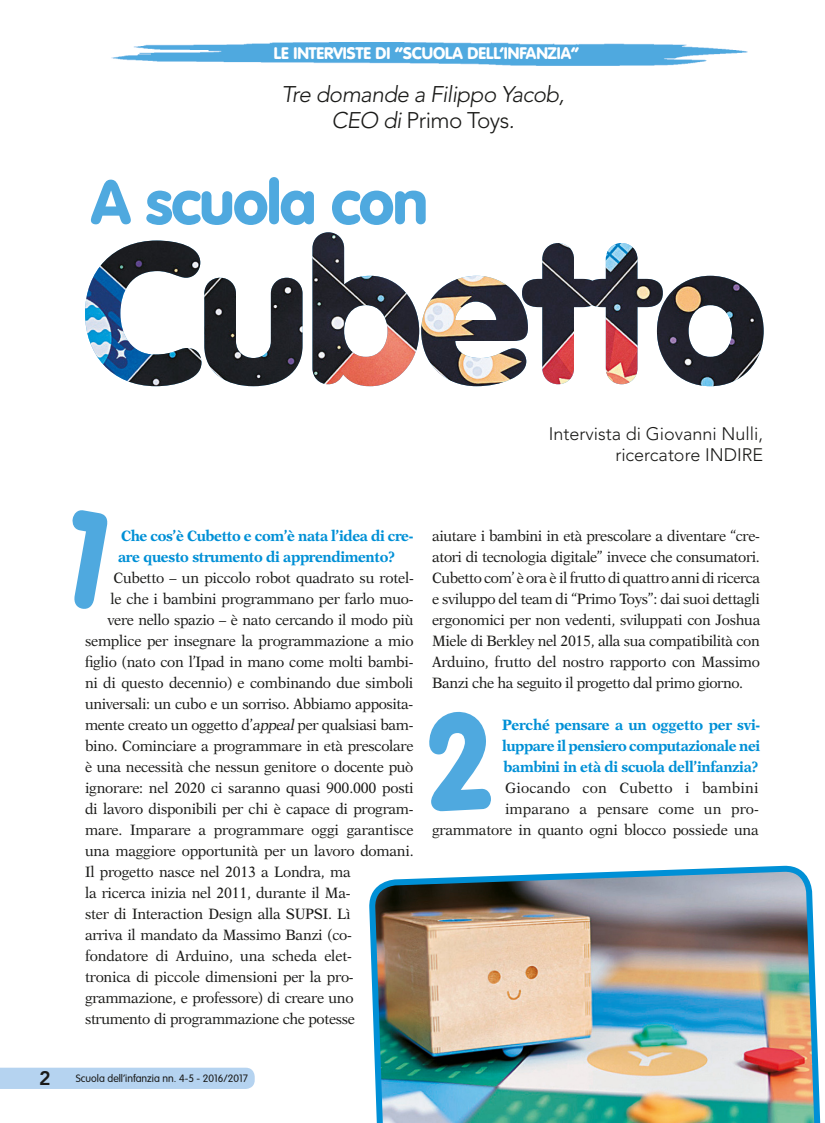
<style>
.page{position:relative;width:825px;height:1123px;background:#fff}
.page>*{position:absolute;margin:0;border:0;box-sizing:border-box;transform-origin:0 0}
.t1{font:900 60.9px "VAG Rounded Std";letter-spacing:-.02em;color:#4fa9df;scale:1.04 1}
.t2{font:italic 300 22.5px/25.5px "Avenir LT Std";letter-spacing:-.025em;color:#1a1a18;text-align:center}
.t3{font:800 19.5px "Avenir LT Std";color:#1a1a18}
.t4{font:300 18px/21px "Avenir LT Std";color:#1a1a18;text-align:right}
.t5{font:900 16.5px "VAG Rounded Std";color:#fff}
.t6{font:15px/21px "New Aster LT Std";letter-spacing:-.015em;color:#1a1a18;text-align:justify;scale:.95 1}
.t7{font:700 15px/21px "New Aster LT Std";letter-spacing:-.025em;color:#0090d6;scale:.95 1}
.t8{font:300 10.5px "VAG Rounded Std";color:#1a1a18}
.s1{font-style:normal}
.s2{font-style:italic}
</style>
<div class="page">
<img style="left:111px;top:43px;width:637px;height:22px">
<div style="left:0;top:1067px;width:255px;height:22px;background:#b5d3f0"></div>
<img style="left:85px;top:232px;width:679px;height:154px">
<img style="left:371px;top:865px;width:448px;height:258px">
<p class="t5" style="left:274px;top:44px;width:307px">LE INTERVISTE DI “SCUOLA DELL’INFANZIA”</p>
<h2 class="t2" style="left:282px;top:83px;width:284px">Tre domande a Filippo Yacob,<br>CEO di <span class="s1">Primo Toys</span>.</h2>
<h1 class="t1" style="left:91px;top:167px;width:325px">A scuola con</h1>
<p class="t4" style="left:549px;top:423px;width:216px">Intervista di Giovanni Nulli, ricercatore INDIRE</p>
<p class="t7" style="left:118px;top:526px;width:313px">Che cos’è Cubetto e com’è nata l’idea di cre&shy;are questo strumento di apprendimento?</p>
<p class="t6" style="left:114px;top:568px;width:317px">Cubetto – un piccolo robot quadrato su rotel-</p>
<p class="t6" style="left:111px;top:589px;width:320px">le che i bambini programmano per farlo muo-</p>
<p class="t6" style="left:108px;top:610px;width:324px">vere nello spazio – è nato cercando il modo più</p>
<p class="t6" style="left:85px;top:631px;width:347px">semplice per insegnare la programmazione a mio</p>
<p class="t6" style="left:85px;top:652px;width:347px">figlio (nato con l’Ipad in mano come molti bambi-</p>
<p class="t6" style="left:85px;top:673px;width:347px">ni di questo decennio) e combinando due simboli</p>
<p class="t6" style="left:85px;top:694px;width:347px">universali: un cubo e un sorriso. Abbiamo apposita-</p>
<p class="t6" style="left:85px;top:715px;width:347px">mente creato un oggetto d’<span class="s2">appeal</span> per qualsiasi bam-</p>
<p class="t6" style="left:85px;top:736px;width:347px">bino. Cominciare a programmare in età prescolare</p>
<p class="t6" style="left:85px;top:757px;width:347px">è una necessità che nessun genitore o docente può</p>
<p class="t6" style="left:85px;top:778px;width:348px">ignorare: nel 2020 ci saranno quasi 900.000 posti</p>
<p class="t6" style="left:85px;top:799px;width:347px">di lavoro disponibili per chi è capace di program-</p>
<p class="t6" style="left:85px;top:820px;width:347px">mare. Imparare a programmare oggi garantisce</p>
<p class="t6" style="left:85px;top:841px;width:347px">una maggiore opportunità per un lavoro domani.</p>
<p class="t6" style="left:85px;top:862px;width:281px">Il progetto nasce nel 2013 a Londra, ma</p>
<p class="t6" style="left:85px;top:883px;width:281px">la ricerca inizia nel 2011, durante il Ma-</p>
<p class="t6" style="left:85px;top:904px;width:281px">ster di Interaction Design alla SUPSI. Lì</p>
<p class="t6" style="left:85px;top:925px;width:282px">arriva il mandato da Massimo Banzi (co-</p>
<p class="t6" style="left:85px;top:946px;width:283px">fondatore di Arduino, una scheda elet-</p>
<p class="t6" style="left:85px;top:967px;width:284px">tronica di piccole dimensioni per la pro-</p>
<p class="t6" style="left:85px;top:988px;width:284px">grammazione, e professore) di creare uno</p>
<p class="t6" style="left:85px;top:1009px;width:285px">strumento di programmazione che potesse</p>
<h3 class="t3" style="left:39px;top:1066px;width:13px">2</h3>
<p class="t8" style="left:76px;top:1072px;width:174px">Scuola dell’infanzia nn. 4-5 - 2016/2017</p>
<p class="t6" style="left:432px;top:526px;width:347px">aiutare i bambini in età prescolare a diventare “cre&shy;atori di tecnologia digitale” invece che consumatori.<br>Cubetto com’ è ora è il frutto di quattro anni di ricerca e sviluppo del team di “Primo Toys”: dai suoi dettagli ergonomici per non vedenti, sviluppati con Joshua Miele di Berkley nel 2015, alla sua compatibilità con Arduino, frutto del nostro rapporto con Massimo Banzi che ha seguito il progetto dal primo giorno.</p>
<p class="t7" style="left:502px;top:715px;width:273px;text-align:justify">Perché pensare a un oggetto per svi&shy;luppare il pensiero computazionale nei bambini in età di scuola dell’infanzia?</p>
<p class="t6" style="left:432px;top:778px;width:345px;text-align:right">Giocando con Cubetto i bambini<br>imparano a pensare come un pro&shy;grammatore in quanto ogni blocco possiede una</p>
</div>
